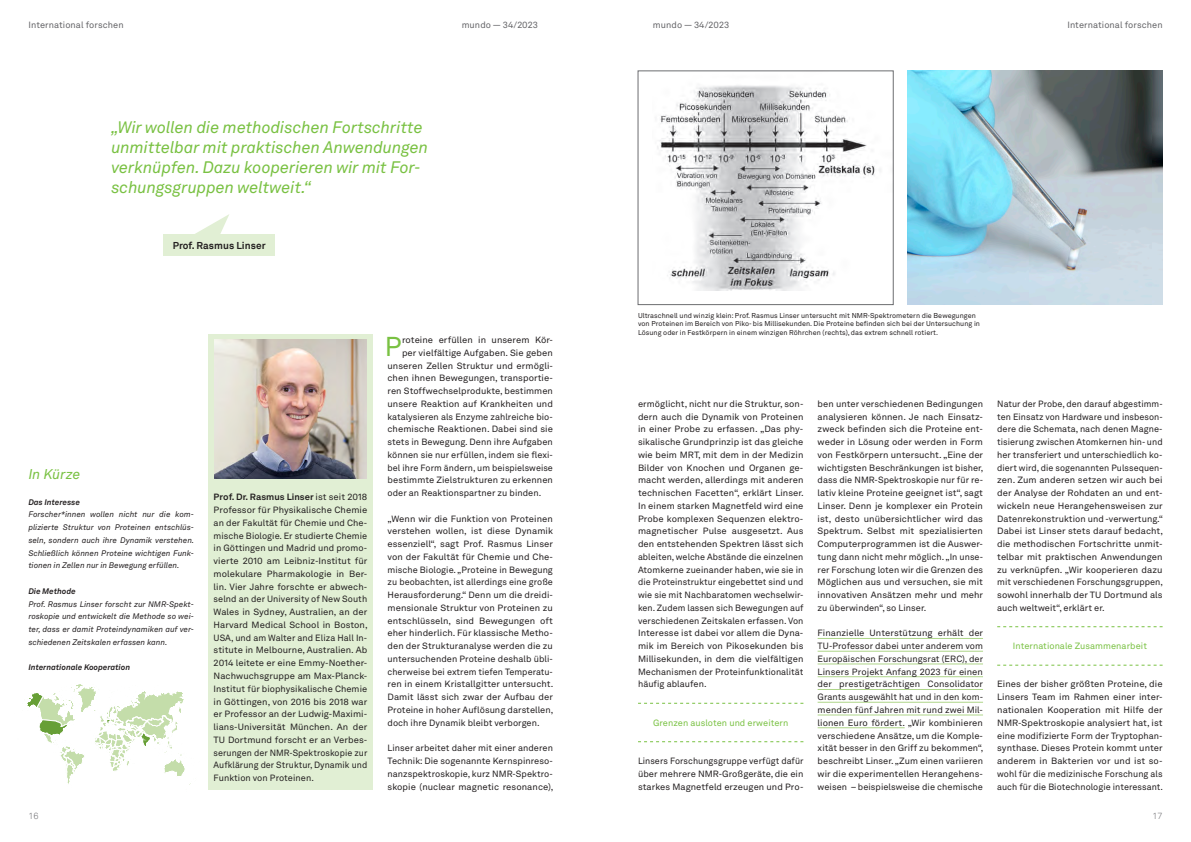
<style>
.page{position:relative;width:1191px;height:842px;background:#fff}
.page>*{position:absolute;margin:0;border:0;box-sizing:border-box;transform-origin:0 0}
.t1{font:27px "Akkurat LL";color:#79c142}
.t2{font:italic 16.5px/20px "Akkurat LL";letter-spacing:-.005em;color:#79c142}
.t3{font:italic 14px "Akkurat LL";letter-spacing:-.005em;color:#79c142}
.t4{font:700 10px "Akkurat";letter-spacing:.005em;color:#231f20}
.t5{font:9px/12.8px "Akkurat LL";letter-spacing:.005em;color:#231f20;text-align:justify}
.t6{font:9px "Akkurat LL";letter-spacing:.01em;color:#636366}
.t7{font:9px "Akkurat LL";letter-spacing:.005em;color:#79c142}
.t8{font:300 9px "Akkurat";color:#636366}
.t9{font:italic 8px/12.8px "Akkurat LL";letter-spacing:.005em;color:#231f20;text-align:justify}
.t10{font:italic 700 8px "Akkurat LL";letter-spacing:.005em;color:#231f20}
.t11{font:7px/8.5px "Akkurat LL";letter-spacing:.005em;color:#231f20}
.s1{font-weight:700}
</style>
<div class="page">
<img style="left:907px;top:71px;width:255px;height:234px">
<img style="left:657px;top:85px;width:224px;height:206px">
<div style="left:208px;top:334px;width:165px;height:455px;background:#e1efd4"></div>
<svg style="left:638px;top:703px;width:165px;height:1px"></svg>
<svg style="left:638px;top:741px;width:165px;height:1px"></svg>
<hr style="left:817px;top:638px;width:166px;height:1px;background:#aed589">
<hr style="left:817px;top:651px;width:166px;height:1px;background:#aed589">
<hr style="left:817px;top:663px;width:166px;height:1px;background:#aed589">
<hr style="left:817px;top:676px;width:166px;height:1px;background:#aed589">
<hr style="left:817px;top:689px;width:166px;height:1px;background:#aed589">
<hr style="left:817px;top:702px;width:166px;height:1px;background:#aed589">
<hr style="left:817px;top:715px;width:166px;height:1px;background:#aed589">
<hr style="left:817px;top:727px;width:87px;height:1px;background:#aed589">
<svg style="left:997px;top:626px;width:165px;height:1px"></svg>
<svg style="left:997px;top:665px;width:165px;height:1px"></svg>
<img style="left:214px;top:340px;width:152px;height:138px">
<svg style="left:163px;top:214px;width:66px;height:42px"></svg>
<div style="left:164px;top:234px;width:111px;height:23px;background:#e1efd4"></div>
<svg style="left:27px;top:684px;width:164px;height:101px"></svg>
<p class="t6" style="left:28px;top:19px;width:97px">International forschen</p>
<p class="t6" style="left:462px;top:19px;width:78px">mundo — 34/2023</p>
<p class="t6" style="left:1067px;top:19px;width:97px">International forschen</p>
<p class="t6" style="left:653px;top:19px;width:78px">mundo — 34/2023</p>
<h2 class="t2" style="left:111px;top:116px;width:318px">„Wir wollen die methodischen Fortschritte unmittelbar mit praktischen Anwendungen verknüpfen. Dazu kooperieren wir mit For&shy;schungsgruppen weltweit.“</h2>
<p class="t4" style="left:173px;top:239px;width:94px">Prof. Rasmus Linser</p>
<h3 class="t3" style="left:28px;top:464px;width:53px">In Kürze</h3>
<p class="t10" style="left:28px;top:496px;width:53px">Das Interesse</p>
<p class="t9" style="left:28px;top:508px;width:167px">Forscher*innen wollen nicht nur die kom&shy;plizierte Struktur von Proteinen entschlüs&shy;seln, sondern auch ihre Dynamik verstehen.<br>Schließlich können Proteine wichtigen Funk&shy;tionen in Zellen nur in Bewegung erfüllen.</p>
<p class="t10" style="left:28px;top:585px;width:49px">Die Methode</p>
<p class="t9" style="left:28px;top:597px;width:167px">Prof. Rasmus Linser forscht zur NMR-Spekt&shy;roskopie und entwickelt die Methode so wei&shy;ter, dass er damit Proteindynamiken auf ver&shy;schiedenen Zeitskalen erfassen kann.</p>
<p class="t10" style="left:28px;top:661px;width:103px">Internationale Kooperation</p>
<p class="t5" style="left:214px;top:490px;width:156px"><span class="s1">Prof. Dr. Rasmus Linser</span> ist seit 2018<br>Professor für Physikalische Chemie an der Fakultät für Chemie und Che&shy;mische Biologie. Er studierte Chemie in Göttingen und Madrid und promo&shy;vierte 2010 am Leibniz-Institut für molekulare Pharmakologie in Ber&shy;lin. Vier Jahre forschte er abwech&shy;selnd an der University of New South Wales in Sydney, Australien, an der Harvard Medical School in Boston, USA, und am Walter and Eliza Hall In&shy;stitute in Melbourne, Australien. Ab 2014 leitete er eine Emmy-Noether-Nachwuchsgruppe am Max-Planck-Institut für biophysikalische Chemie in Göttingen, von 2016 bis 2018 war er Professor an der Ludwig-Maximi&shy;lians-Universität München. An der TU Dortmund forscht er an Verbes&shy;serungen der NMR-Spektroskopie zur Aufklärung der Struktur, Dynamik und Funktion von Proteinen.</p>
<h1 class="t1" style="left:385px;top:326px;width:18px">P</h1>
<p class="t5" style="left:402px;top:333px;width:152px">roteine erfüllen in unserem Kör-</p>
<p class="t5" style="left:402px;top:346px;width:152px">per vielfältige Aufgaben. Sie geben</p>
<p class="t5" style="left:387px;top:359px;width:167px">unseren Zellen Struktur und ermögli-</p>
<p class="t5" style="left:387px;top:371px;width:167px">chen ihnen Bewegungen, transportie-</p>
<p class="t5" style="left:387px;top:384px;width:167px">ren Stoffwechselprodukte, bestimmen</p>
<p class="t5" style="left:387px;top:397px;width:167px">unsere Reaktion auf Krankheiten und</p>
<p class="t5" style="left:387px;top:410px;width:167px">katalysieren als Enzyme zahlreiche bio-</p>
<p class="t5" style="left:387px;top:422px;width:167px">chemische Reaktionen. Dabei sind sie</p>
<p class="t5" style="left:387px;top:435px;width:167px">stets in Bewegung. Denn ihre Aufgaben</p>
<p class="t5" style="left:387px;top:448px;width:167px">können sie nur erfüllen, indem sie flexi-</p>
<p class="t5" style="left:387px;top:461px;width:167px">bel ihre Form ändern, um beispielsweise</p>
<p class="t5" style="left:387px;top:473px;width:167px">bestimmte Zielstrukturen zu erkennen</p>
<p class="t5" style="left:387px;top:486px;width:155px">oder an Reaktionspartner zu binden.</p>
<p class="t5" style="left:387px;top:512px;width:167px">„Wenn wir die Funktion von Proteinen verstehen wollen, ist diese Dynamik essenziell“, sagt Prof. Rasmus Linser von der Fakultät für Chemie und Che&shy;mische Biologie. „Proteine in Bewegung zu beobachten, ist allerdings eine große Herausforderung.“ Denn um die dreidi&shy;mensionale Struktur von Proteinen zu entschlüsseln, sind Bewegungen oft eher hinderlich. Für klassische Metho&shy;den der Strukturanalyse werden die zu untersuchenden Proteine deshalb übli&shy;cherweise bei extrem tiefen Temperatu&shy;ren in einem Kristallgitter untersucht.<br>Damit lässt sich zwar der Aufbau der Proteine in hoher Auflösung darstellen, doch ihre Dynamik bleibt verborgen.</p>
<p class="t5" style="left:387px;top:741px;width:167px">Linser arbeitet daher mit einer anderen Technik: Die sogenannte Kernspinreso&shy;nanzspektroskopie, kurz NMR-Spektro&shy;skopie (nuclear magnetic resonance),</p>
<p class="t11" style="left:638px;top:310px;width:343px">Ultraschnell und winzig klein: Prof. Rasmus Linser untersucht mit NMR-Spektrometern die Bewegungen von Proteinen im Bereich von Piko- bis Millisekunden. Die Proteine befinden sich bei der Untersuchung in<br>Lösung oder in Festkörpern in einem winzigen Röhrchen (rechts), das extrem schnell rotiert.</p>
<p class="t5" style="left:638px;top:397px;width:167px">ermöglicht, nicht nur die Struktur, son&shy;dern auch die Dynamik von Proteinen in einer Probe zu erfassen. „Das phy&shy;sikalische Grundprinzip ist das gleiche wie beim MRT, mit dem in der Medizin Bilder von Knochen und Organen ge&shy;macht werden, allerdings mit anderen technischen Facetten“, erklärt Linser.<br>In einem starken Magnetfeld wird eine Probe komplexen Sequenzen elektro&shy;magnetischer Pulse ausgesetzt. Aus den entstehenden Spektren lässt sich ableiten, welche Abstände die einzelnen Atomkerne zueinander haben, wie sie in die Proteinstruktur eingebettet sind und wie sie mit Nachbaratomen wechselwir&shy;ken. Zudem lassen sich Bewegungen auf verschiedenen Zeitskalen erfassen. Von Interesse ist dabei vor allem die Dyna&shy;mik im Bereich von Pikosekunden bis Millisekunden, in dem die vielfältigen Mechanismen der Proteinfunktionalität häufig ablaufen.</p>
<p class="t7" style="left:653px;top:716px;width:137px">Grenzen ausloten und erweitern</p>
<p class="t5" style="left:638px;top:754px;width:167px">Linsers Forschungsgruppe verfügt dafür über mehrere NMR-Großgeräte, die ein starkes Magnetfeld erzeugen und Pro-</p>
<p class="t5" style="left:817px;top:397px;width:167px">ben unter verschiedenen Bedingungen analysieren können. Je nach Einsatz&shy;zweck befinden sich die Proteine ent&shy;weder in Lösung oder werden in Form von Festkörpern untersucht. „Eine der wichtigsten Beschränkungen ist bisher, dass die NMR-Spektroskopie nur für re&shy;lativ kleine Proteine geeignet ist“, sagt Linser. Denn je komplexer ein Protein ist, desto unübersichtlicher wird das Spektrum. Selbst mit spezialisierten Computerprogrammen ist die Auswer&shy;tung dann nicht mehr möglich. „In unse&shy;rer Forschung loten wir die Grenzen des Möglichen aus und versuchen, sie mit innovativen Ansätzen mehr und mehr zu überwinden“, so Linser.</p>
<p class="t5" style="left:817px;top:626px;width:167px">Finanzielle Unterstützung erhält der TU-Professor dabei unter anderem vom Europäischen Forschungsrat (ERC), der Linsers Projekt Anfang 2023 für einen der prestigeträchtigen Consolidator Grants ausgewählt hat und in den kom&shy;menden fünf Jahren mit rund zwei Mil&shy;lionen Euro fördert. „Wir kombinieren verschiedene Ansätze, um die Komple&shy;xität besser in den Griff zu bekommen“, beschreibt Linser. „Zum einen variieren wir die experimentellen Herangehens&shy;weisen – beispielsweise die chemische</p>
<p class="t5" style="left:997px;top:397px;width:167px">Natur der Probe, den darauf abgestimm&shy;ten Einsatz von Hardware und insbeson&shy;dere die Schemata, nach denen Magne&shy;tisierung zwischen Atomkernen hin- und her transferiert und unterschiedlich ko&shy;diert wird, die sogenannten Pulssequen&shy;zen. Zum anderen setzen wir auch bei der Analyse der Rohdaten an und ent&shy;wickeln neue Herangehensweisen zur Datenrekonstruktion und -verwertung.“ Dabei ist Linser stets darauf bedacht, die methodischen Fortschritte unmit&shy;telbar mit praktischen Anwendungen zu verknüpfen. „Wir kooperieren dazu mit verschiedenen Forschungsgruppen, sowohl innerhalb der TU Dortmund als auch weltweit“, erklärt er.</p>
<p class="t7" style="left:1012px;top:639px;width:136px">Internationale Zusammenarbeit</p>
<p class="t5" style="left:997px;top:677px;width:167px">Eines der bisher größten Proteine, die Linsers Team im Rahmen einer inter&shy;nationalen Kooperation mit Hilfe der NMR-Spektroskopie analysiert hat, ist eine modifizierte Form der Tryptophan&shy;synthase. Dieses Protein kommt unter anderem in Bakterien vor und ist so&shy;wohl für die medizinische Forschung als auch für die Biotechnologie interessant.</p>
<p class="t8" style="left:28px;top:811px;width:12px">16</p>
<p class="t8" style="left:1152px;top:811px;width:12px">17</p>
</div>
